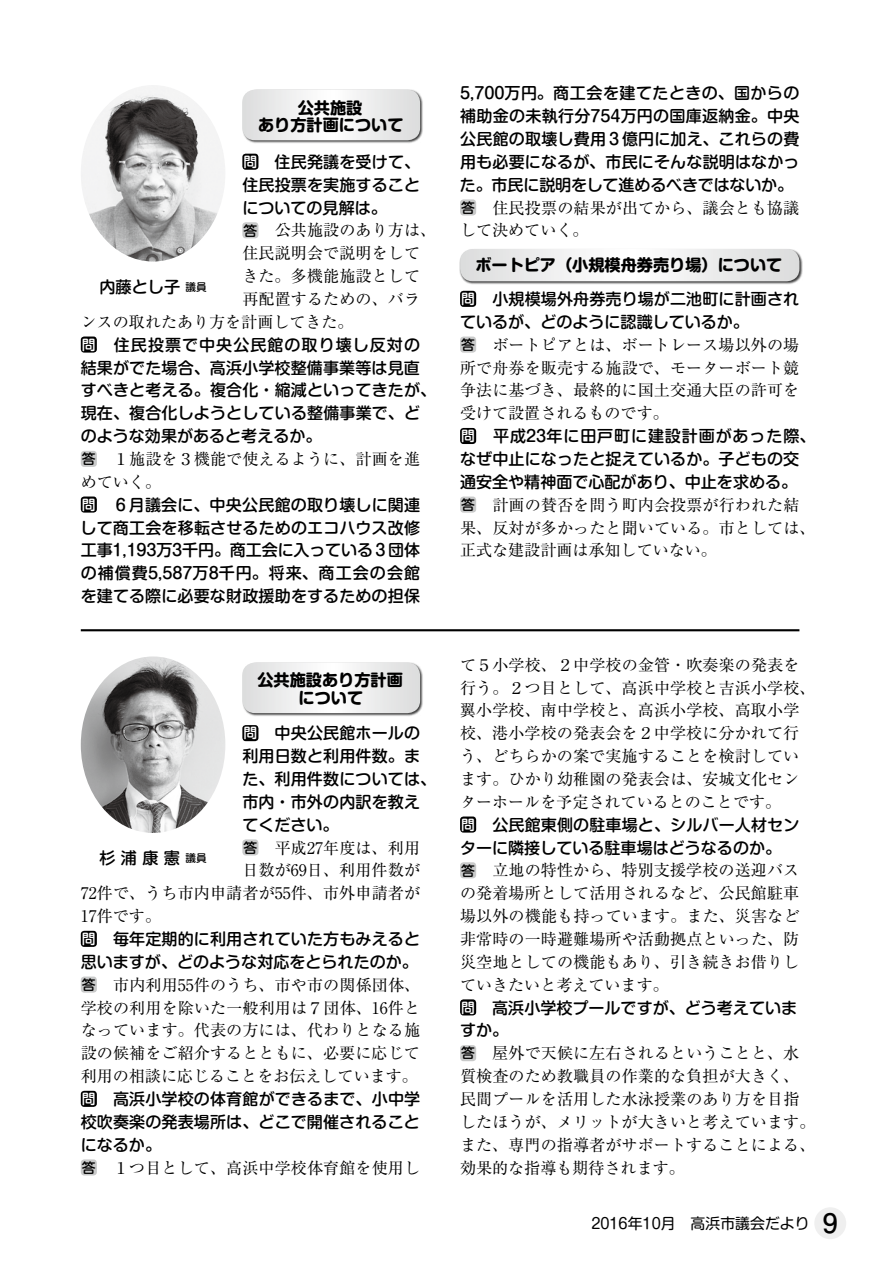
<style>
.page{position:relative;width:893px;height:1263px;background:#fff}
.page>*{position:absolute;margin:0;border:0;box-sizing:border-box;transform-origin:0 0}
.t1{font:700 16.2px/17.2px "Shin M Go Pr 6 N";color:#000;text-align:center}
.t2{font:500 16.2px "Shin M Go Pr 6 N";color:#000}
.t3{font:16.05px/22.8px "Ryumin Pr 6 N";letter-spacing:.005em;color:#000}
.t4{font:500 16.05px/22.8px "Shin M Go Pr 6 N";letter-spacing:.005em;color:#000}
.t5{font:14.85px "Shin M Go Pr 6 N";color:#000}
.s1{font-size:13.8px;color:#fff}
.s2{font-family:"Shin M Go Pr 6 N";font-weight:500;font-size:13.8px}
.s3{font-size:10.65px}
.s4{font-size:16.2px}
.s5{font-family:"Futo Go B101 Pr 6 N";font-weight:700;font-size:26.85px}
</style>
<div class="page">
<div style="left:814px;top:1207px;width:32px;height:32px;background:#efefef;border-radius:50%"></div>
<hr style="left:81px;top:629px;width:718px;height:2px;background:#000">
<div style="left:242px;top:154px;width:16px;height:16px;background:#000;border-radius:3px"></div>
<div style="left:242px;top:222px;width:16px;height:16px;background:#c9caca;border-radius:3px"></div>
<div style="left:81px;top:336px;width:16px;height:17px;background:#000;border-radius:3px"></div>
<div style="left:81px;top:451px;width:16px;height:16px;background:#c9caca;border-radius:3px"></div>
<div style="left:81px;top:496px;width:16px;height:17px;background:#000;border-radius:3px"></div>
<div style="left:460px;top:199px;width:16px;height:16px;background:#c9caca;border-radius:3px"></div>
<div style="left:460px;top:291px;width:16px;height:16px;background:#000;border-radius:3px"></div>
<div style="left:460px;top:337px;width:16px;height:16px;background:#c9caca;border-radius:3px"></div>
<div style="left:460px;top:428px;width:16px;height:16px;background:#000;border-radius:3px"></div>
<div style="left:460px;top:497px;width:16px;height:16px;background:#c9caca;border-radius:3px"></div>
<img style="left:81px;top:85px;width:144px;height:176px">
<div style="left:460px;top:249px;width:343px;height:36px;background:#000;opacity:.75"></div>
<svg style="left:460px;top:249px;width:339px;height:32px"></svg>
<div style="left:242px;top:725px;width:16px;height:16px;background:#000;border-radius:3px"></div>
<div style="left:242px;top:839px;width:16px;height:16px;background:#c9caca;border-radius:3px"></div>
<div style="left:81px;top:931px;width:16px;height:16px;background:#000;border-radius:3px"></div>
<div style="left:81px;top:976px;width:16px;height:17px;background:#c9caca;border-radius:3px"></div>
<div style="left:81px;top:1091px;width:16px;height:16px;background:#000;border-radius:3px"></div>
<div style="left:81px;top:1159px;width:16px;height:16px;background:#c9caca;border-radius:3px"></div>
<div style="left:460px;top:816px;width:16px;height:16px;background:#000;border-radius:3px"></div>
<div style="left:460px;top:862px;width:16px;height:16px;background:#c9caca;border-radius:3px"></div>
<div style="left:460px;top:999px;width:16px;height:16px;background:#000;border-radius:3px"></div>
<div style="left:460px;top:1045px;width:16px;height:16px;background:#c9caca;border-radius:3px"></div>
<img style="left:81px;top:656px;width:144px;height:177px">
<div style="left:242px;top:662px;width:181px;height:54px;background:#000;opacity:.75"></div>
<svg style="left:242px;top:662px;width:178px;height:51px"></svg>
<div style="left:242px;top:89px;width:181px;height:55px;background:#000;opacity:.75"></div>
<svg style="left:242px;top:90px;width:178px;height:50px"></svg>
<p class="t1" style="left:258px;top:98px;width:147px">公共施設<br>あり方計画について</p>
<p class="t4" style="left:242px;top:150px;width:179px;text-align:justify"><span class="s1">問</span> 住民発議を受けて、住民投票を実施することについての見解は。</p>
<p class="t3" style="left:243px;top:218px;width:194px"><span class="s2">答</span> 公共施設のあり方は、</p>
<p class="t3" style="left:242px;top:241px;width:179px">住民説明会で説明をして</p>
<p class="t3" style="left:242px;top:264px;width:179px">きた。多機能施設として</p>
<p class="t3" style="left:242px;top:287px;width:179px">再配置するための、バラ</p>
<p class="t3" style="left:81px;top:310px;width:274px">ンスの取れたあり方を計画してきた。</p>
<p class="t4" style="left:81px;top:332px;width:357px"><span class="s1">問</span> 住民投票で中央公民館の取り壊し反対の結果がでた場合、高浜小学校整備事業等は見直すべきと考える。複合化・縮減といってきたが、現在、複合化しようとしている整備事業で、どのような効果があると考えるか。</p>
<p class="t3" style="left:81px;top:447px;width:341px"><span class="s2">答</span> １施設を３機能で使えるように、計画を進めていく。</p>
<p class="t4" style="left:81px;top:492px;width:341px;text-align:justify"><span class="s1">問</span> ６月議会に、中央公民館の取り壊しに関連して商工会を移転させるためのエコハウス改修工事1,193万3千円。商工会に入っている３団体の補償費5,587万8千円。将来、商工会の会館を建てる際に必要な財政援助をするための担保</p>
<p class="t2" style="left:99px;top:273px;width:109px">内藤とし子<span class="s3">議員</span></p>
<p class="t1" style="left:257px;top:671px;width:147px">公共施設あり方計画について</p>
<p class="t4" style="left:242px;top:721px;width:195px"><span class="s1">問</span> 中央公民館ホールの利用日数と利用件数。また、利用件数については、市内・市外の内訳を教えてください。</p>
<p class="t3" style="left:243px;top:835px;width:178px"><span class="s2">答</span> 平成27年度は、利用</p>
<p class="t3" style="left:242px;top:858px;width:179px">日数が69日、利用件数が</p>
<p class="t3" style="left:81px;top:881px;width:341px">72件で、うち市内申請者が55件、市外申請者が</p>
<p class="t3" style="left:81px;top:904px;width:82px">17件です。</p>
<p class="t4" style="left:81px;top:927px;width:341px"><span class="s1">問</span> 毎年定期的に利用されていた方もみえると思いますが、どのような対応をとられたのか。</p>
<p class="t3" style="left:81px;top:972px;width:341px;text-align:justify"><span class="s2">答</span> 市内利用55件のうち、市や市の関係団体、学校の利用を除いた一般利用は７団体、16件となっています。代表の方には、代わりとなる施設の候補をご紹介するとともに、必要に応じて利用の相談に応じることをお伝えしています。</p>
<p class="t4" style="left:81px;top:1087px;width:341px;text-align:justify"><span class="s1">問</span> 高浜小学校の体育館ができるまで、小中学校吹奏楽の発表場所は、どこで開催されることになるか。</p>
<p class="t3" style="left:82px;top:1155px;width:340px"><span class="s2">答</span> １つ目として、高浜中学校体育館を使用し</p>
<p class="t2" style="left:99px;top:845px;width:109px">杉浦康憲<span class="s3">議員</span></p>
<p class="t4" style="left:460px;top:81px;width:341px;text-align:justify">5,700万円。商工会を建てたときの、国からの補助金の未執行分754万円の国庫返納金。中央公民館の取壊し費用３億円に加え、これらの費用も必要になるが、市民にそんな説明はなかった。市民に説明をして進めるべきではないか。</p>
<p class="t3" style="left:460px;top:195px;width:341px"><span class="s2">答</span><span class="s4">　住民投票の</span>結果が出てから、議会とも協議して決めていく。</p>
<p class="t1" style="left:475px;top:256px;width:308px">ボートピア（小規模舟券売り場）について</p>
<p class="t4" style="left:460px;top:287px;width:341px"><span class="s1">問</span> 小規模場外舟券売り場が二池町に計画されているが、どのように認識しているか。</p>
<p class="t3" style="left:460px;top:332px;width:341px;text-align:justify"><span class="s2">答</span> ボートピアとは、ボートレース場以外の場所で舟券を販売する施設で、モーターボート競争法に基づき、最終的に国土交通大臣の許可を受けて設置されるものです。</p>
<p class="t4" style="left:460px;top:424px;width:357px"><span class="s1">問</span> 平成23年に田戸町に建設計画があった際、なぜ中止になったと捉えているか。子どもの交通安全や精神面で心配があり、中止を求める。</p>
<p class="t3" style="left:460px;top:492px;width:357px"><span class="s2">答</span> 計画の賛否を問う町内会投票が行われた結果、反対が多かったと聞いている。市としては、正式な建設計画は承知していない。</p>
<p class="t3" style="left:460px;top:652px;width:357px">て５小学校、２中学校の金管・吹奏楽の発表を行う。２つ目として、高浜中学校と吉浜小学校、翼小学校、南中学校と、高浜小学校、高取小学校、港小学校の発表会を２中学校に分かれて行う、どちらかの案で実施することを検討しています。ひかり幼稚園の発表会は、安城文化センターホールを予定されているとのことです。</p>
<p class="t4" style="left:460px;top:812px;width:341px"><span class="s1">問</span> 公民館東側の駐車場と、シルバー人材センターに隣接している駐車場はどうなるのか。</p>
<p class="t3" style="left:460px;top:858px;width:341px;text-align:justify"><span class="s2">答</span> 立地の特性から、特別支援学校の送迎バスの発着場所として活用されるなど、公民館駐車場以外の機能も持っています。また、災害など非常時の一時避難場所や活動拠点といった、防災空地としての機能もあり、引き続きお借りしていきたいと考えています。</p>
<p class="t4" style="left:460px;top:995px;width:339px"><span class="s1">問</span> 高浜小学校プールですが、どう考えていますか。</p>
<p class="t3" style="left:460px;top:1041px;width:357px"><span class="s2">答</span> 屋外で天候に左右されるということと、水質検査のため教職員の作業的な負担が大きく、民間プールを活用した水泳授業のあり方を目指したほうが、メリットが大きいと考えています。また、専門の指導者がサポートすることによる、効果的な指導も期待されます。</p>
<p class="t5" style="left:591px;top:1211px;width:248px">2016年10月　高浜市議会だより <span class="s5">9</span></p>
</div>
